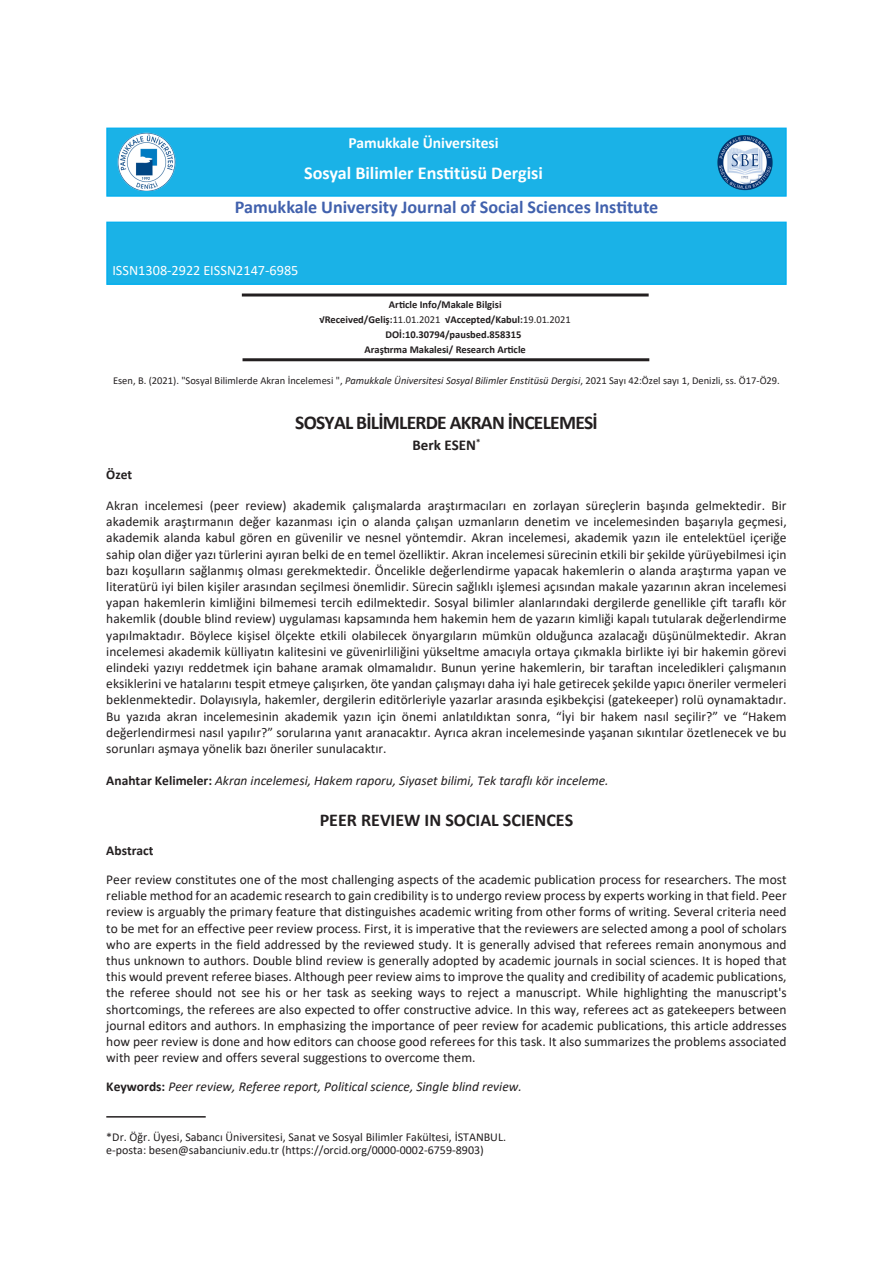
<style>
.page{position:relative;width:893px;height:1263px;background:#fff}
.page>*{position:absolute;margin:0;border:0;box-sizing:border-box;transform-origin:0 0}
.t1{font:700 19.5px "Calibri";letter-spacing:-.04em;color:#231f20}
.t2{font:700 18.15px "Calibri";color:#4161ad}
.t3{font:700 18.15px "Calibri";color:#fff}
.t4{font:700 18px "Calibri";color:#231f20}
.t5{font:700 15.6px "Calibri";color:#fff}
.t6{font:700 15px "Calibri";color:#231f20}
.t7{font:14.25px "Calibri";color:#fff}
.t8{font:13.5px/16.2px "Calibri";color:#231f20;text-align:justify}
.t9{font:italic 13.5px "Calibri";color:#231f20}
.t10{font:700 13.5px "Calibri";color:#231f20}
.t11{font:12px/13.5px "Calibri";color:#231f20}
.t12{font:10.5px "Calibri";color:#231f20}
.t13{font:700 10.5px "Calibri";color:#231f20}
.s1{font-weight:400}
.s2{font-style:italic}
.s3{font-weight:700;font-style:normal}
</style>
<div class="page">
<hr style="left:242px;top:293px;width:407px;height:3px;background:#231f20">
<hr style="left:243px;top:358px;width:406px;height:3px;background:#231f20">
<div style="left:106px;top:222px;width:681px;height:63px;background:#1ab2e7;border:1px solid #00aeef"></div>
<div style="left:106px;top:128px;width:681px;height:69px;background:#1ab2e7;border:1px solid #00aeef"></div>
<img style="left:717px;top:135px;width:56px;height:56px">
<hr style="left:106px;top:1116px;width:100px;height:1px;background:#231f20">
<img style="left:118px;top:132px;width:58px;height:59px">
<p class="t5" style="left:348px;top:131px;width:152px">Pamukkale Üniversitesi</p>
<h2 class="t3" style="left:304px;top:160px;width:240px">Sosyal Bilimler Enstitüsü Dergisi</h2>
<h2 class="t2" style="left:235px;top:194px;width:425px">Pamukkale University Journal of Social Sciences Institute</h2>
<p class="t7" style="left:112px;top:260px;width:188px">ISSN1308-2922 EISSN2147-6985</p>
<p class="t13" style="left:389px;top:297px;width:114px">Article Info/Makale Bilgisi</p>
<p class="t13" style="left:320px;top:312px;width:253px">√Received/Geliş:<span class="s1">11.01.2021</span> √Accepted/Kabul:<span class="s1">19.01.2021</span></p>
<p class="t13" style="left:386px;top:327px;width:137px">DOİ:10.30794/pausbed.858315</p>
<p class="t13" style="left:365px;top:342px;width:163px">Araştırma Makalesi/ Research Article</p>
<p class="t12" style="left:113px;top:373px;width:668px">Esen, B. (2021). "Sosyal Bilimlerde Akran İncelemesi ", <span class="s2">Pamukkale Üniversitesi Sosyal Bilimler Enstitüsü Dergisi</span>, 2021 Sayı 42:Özel sayı 1, Denizli, ss. Ö17-Ö29.</p>
<h1 class="t1" style="left:295px;top:409px;width:304px">SOSYAL BİLİMLERDE AKRAN İNCELEMESİ</h1>
<p class="t6" style="left:413px;top:434px;width:69px">Berk ESEN<sup>*</sup></p>
<p class="t10" style="left:106px;top:465px;width:27px">Özet</p>
<p class="t8" style="left:106px;top:497px;width:682px">Akran incelemesi (peer review) akademik çalışmalarda araştırmacıları en zorlayan süreçlerin başında gelmektedir. Bir akademik araştırmanın değer kazanması için o alanda çalışan uzmanların denetim ve incelemesinden başarıyla geçmesi, akademik alanda kabul gören en güvenilir ve nesnel yöntemdir. Akran incelemesi, akademik yazın ile entelektüel içeriğe sahip olan diğer yazı türlerini ayıran belki de en temel özelliktir. Akran incelemesi sürecinin etkili bir şekilde yürüyebilmesi için bazı koşulların sağlanmış olması gerekmektedir. Öncelikle değerlendirme yapacak hakemlerin o alanda araştırma yapan ve literatürü iyi bilen kişiler arasından seçilmesi önemlidir. Sürecin sağlıklı işlemesi açısından makale yazarının akran incelemesi yapan hakemlerin kimliğini bilmemesi tercih edilmektedir. Sosyal bilimler alanlarındaki dergilerde genellikle çift taraflı kör hakemlik (double blind review) uygulaması kapsamında hem hakemin hem de yazarın kimliği kapalı tutularak değerlendirme yapılmaktadır. Böylece kişisel ölçekte etkili olabilecek önyargıların mümkün olduğunca azalacağı düşünülmektedir. Akran incelemesi akademik külliyatın kalitesini ve güvenirliliğini yükseltme amacıyla ortaya çıkmakla birlikte iyi bir hakemin görevi elindeki yazıyı reddetmek için bahane aramak olmamalıdır. Bunun yerine hakemlerin, bir taraftan inceledikleri çalışmanın eksiklerini ve hatalarını tespit etmeye çalışırken, öte yandan çalışmayı daha iyi hale getirecek şekilde yapıcı öneriler vermeleri beklenmektedir. Dolayısıyla, hakemler, dergilerin editörleriyle yazarlar arasında eşikbekçisi (gatekeeper) rolü oynamaktadır.<br>Bu yazıda akran incelemesinin akademik yazın için önemi anlatıldıktan sonra, “İyi bir hakem nasıl seçilir?” ve “Hakem değerlendirmesi nasıl yapılır?” sorularına yanıt aranacaktır. Ayrıca akran incelemesinde yaşanan sıkıntılar özetlenecek ve bu sorunları aşmaya yönelik bazı öneriler sunulacaktır.</p>
<p class="t9" style="left:106px;top:771px;width:504px"><span class="s3">Anahtar Kelimeler:</span> Akran incelemesi, Hakem raporu, Siyaset bilimi, Tek taraflı kör inceleme.</p>
<h3 class="t4" style="left:320px;top:807px;width:255px">PEER REVIEW IN SOCIAL SCIENCES</h3>
<p class="t10" style="left:106px;top:841px;width:49px">Abstract</p>
<p class="t8" style="left:106px;top:871px;width:682px">Peer review constitutes one of the most challenging aspects of the academic publication process for researchers. The most reliable method for an academic research to gain credibility is to undergo review process by experts working in that field. Peer review is arguably the primary feature that distinguishes academic writing from other forms of writing. Several criteria need to be met for an effective peer review process. First, it is imperative that the reviewers are selected among a pool of scholars who are experts in the field addressed by the reviewed study. It is generally advised that referees remain anonymous and thus unknown to authors. Double blind review is generally adopted by academic journals in social sciences. It is hoped that this would prevent referee biases. Although peer review aims to improve the quality and credibility of academic publications, the referee should not see his or her task as seeking ways to reject a manuscript. While highlighting the manuscript's shortcomings, the referees are also expected to offer constructive advice. In this way, referees act as gatekeepers between journal editors and authors. In emphasizing the importance of peer review for academic publications, this article addresses how peer review is done and how editors can choose good referees for this task. It also summarizes the problems associated with peer review and offers several suggestions to overcome them.</p>
<p class="t9" style="left:106px;top:1077px;width:417px"><span class="s3">Keywords:</span> Peer review, Referee report, Political science, Single blind review.</p>
<p class="t11" style="left:106px;top:1130px;width:401px">*Dr. Öğr. Üyesi, Sabancı Üniversitesi, Sanat ve Sosyal Bilimler Fakültesi, İSTANBUL. e-posta: besen@sabanciuniv.edu.tr (https://orcid.org/0000-0002-6759-8903)</p>
</div>
